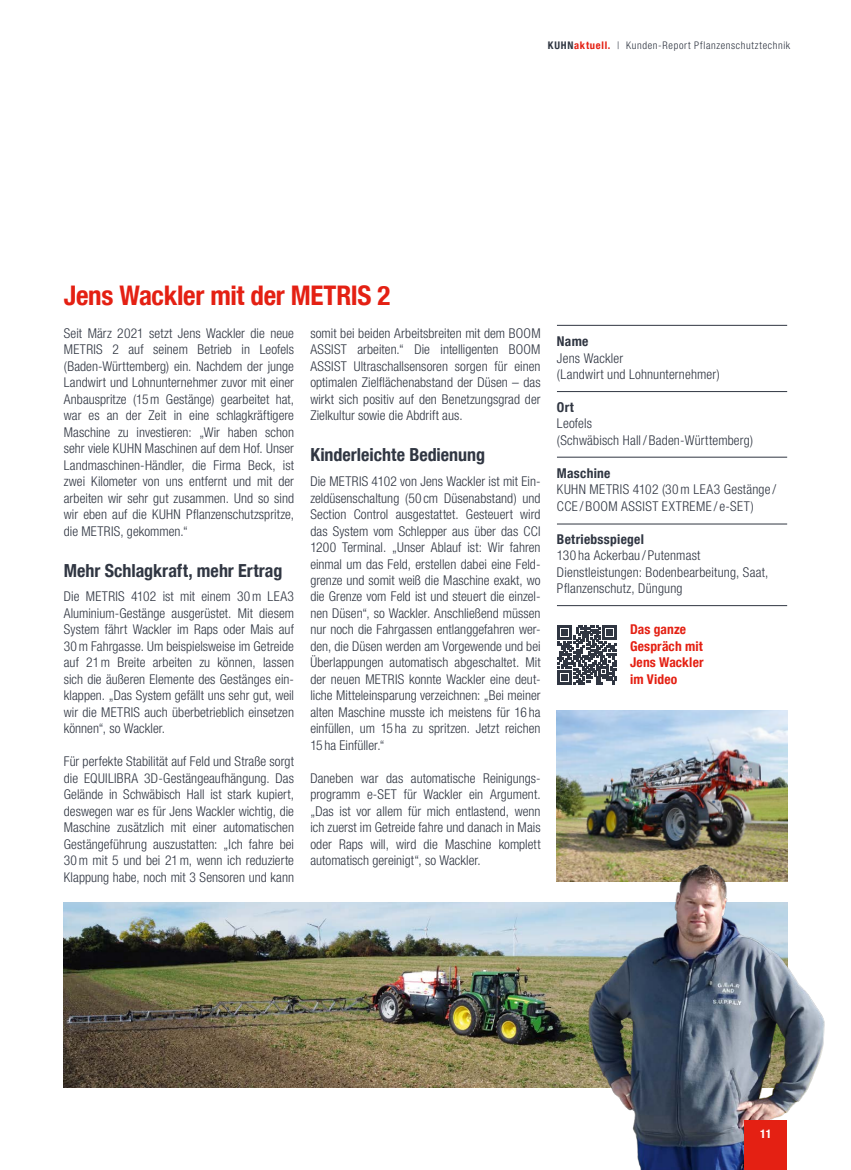
<style>
.page{position:relative;width:851px;height:1170px;background:#fff}
.page>*{position:absolute;margin:0;border:0;box-sizing:border-box;transform-origin:0 0}
.t1{font:700 condensed 27px "Helvetica Neue LT Com";letter-spacing:-.01em;color:#e42013}
.t2{font:700 condensed 18px "Helvetica Neue LT Com";color:#303642}
.t3{font:300 condensed 13.5px/16.5px "Helvetica Neue LT Com";letter-spacing:.01em;color:#303642;text-align:justify}
.t4{font:300 condensed 13.5px/16.5px "Helvetica Neue LT Com";letter-spacing:.035em;color:#303642}
.t5{font:700 condensed 13.5px/16.5px "Helvetica Neue LT Com";letter-spacing:.01em;color:#e42013}
.t6{font:700 condensed 13.5px "Helvetica Neue LT Com";letter-spacing:.02em;color:#303642}
.t7{font:700 condensed 12px "Helvetica Neue LT Com";color:#fff}
.t8{font:300 condensed 10.5px "Helvetica Neue LT Com";letter-spacing:.06em;color:#303642}
.s1{font-weight:700}
.s2{font-weight:700;color:#e42013}
</style>
<div class="page">
<img style="left:64px;top:902px;width:504px;height:185px">
<img style="left:557px;top:710px;width:230px;height:171px">
<img style="left:568px;top:848px;width:257px;height:321px">
<hr style="left:557px;top:523px;width:230px;height:1px;background:#303642">
<hr style="left:557px;top:605px;width:230px;height:1px;background:#303642">
<hr style="left:557px;top:457px;width:230px;height:1px;background:#303642">
<hr style="left:557px;top:391px;width:230px;height:1px;background:#303642">
<hr style="left:557px;top:325px;width:230px;height:1px;background:#303642">
<svg style="left:557px;top:625px;width:60px;height:59px"></svg>
<div style="left:744px;top:1120px;width:43px;height:49px;background:#e42013"></div>
<h1 class="t1" style="left:64px;top:279px;width:328px">Jens Wackler mit der METRIS 2</h1>
<p class="t8" style="left:548px;top:40px;width:244px"><span class="s1">KUHN</span><span class="s2">aktuell.</span> | Kunden-Report Pflanzenschutztechnik</p>
<p class="t3" style="left:64px;top:325px;width:232px">Seit März 2021 setzt Jens Wackler die neue METRIS 2 auf seinem Betrieb in Leofels (Baden-Württemberg) ein. Nachdem der junge Landwirt und Lohnunternehmer zuvor mit einer Anbauspritze (15m Gestänge) gearbeitet hat, war es an der Zeit in eine schlagkräftigere Maschine zu investieren: „Wir haben schon sehr viele KUHN Maschinen auf dem Hof. Unser Landmaschinen-Händler, die Firma Beck, ist zwei Kilometer von uns entfernt und mit der arbeiten wir sehr gut zusammen. Und so sind wir eben auf die KUHN Pflanzenschutzspritze, die METRIS, gekommen.“</p>
<h2 class="t2" style="left:64px;top:559px;width:220px">Mehr Schlagkraft, mehr Ertrag</h2>
<p class="t3" style="left:64px;top:588px;width:232px">Die METRIS 4102 ist mit einem 30m LEA3<br>Aluminium-Gestänge ausgerüstet. Mit diesem System fährt Wackler im Raps oder Mais auf 30m Fahrgasse. Um beispielsweise im Getreide auf 21m Breite arbeiten zu können, lassen sich die äußeren Elemente des Gestänges ein&shy;klappen. „Das System gefällt uns sehr gut, weil wir die METRIS auch überbetrieblich einsetzen können“, so Wackler.</p>
<p class="t3" style="left:64px;top:753px;width:232px">Für perfekte Stabilität auf Feld und Straße sorgt die EQUILIBRA 3D-Gestängeaufhängung. Das Gelände in Schwäbisch Hall ist stark kupiert, deswegen war es für Jens Wackler wichtig, die Maschine zusätzlich mit einer automatischen Gestängeführung auszustatten: „Ich fahre bei 30m mit 5 und bei 21m, wenn ich reduzierte Klappung habe, noch mit 3 Sensoren und kann</p>
<p class="t3" style="left:310px;top:325px;width:232px">somit bei beiden Arbeitsbreiten mit dem BOOM ASSIST arbeiten.“ Die intelligenten BOOM ASSIST Ultraschallsensoren sorgen für einen optimalen Zielflächenabstand der Düsen – das wirkt sich positiv auf den Benetzungsgrad der Zielkultur sowie die Abdrift aus.</p>
<h2 class="t2" style="left:310px;top:444px;width:176px">Kinderleichte Bedienung</h2>
<p class="t3" style="left:310px;top:473px;width:232px">Die METRIS 4102 von Jens Wackler ist mit Ein&shy;zeldüsenschaltung (50 cm Düsenabstand) und Section Control ausgestattet. Gesteuert wird das System vom Schlepper aus über das CCI 1200 Terminal. „Unser Ablauf ist: Wir fahren einmal um das Feld, erstellen dabei eine Feld&shy;grenze und somit weiß die Maschine exakt, wo die Grenze vom Feld ist und steuert die einzel&shy;nen Düsen“, so Wackler. Anschließend müssen nur noch die Fahrgassen entlanggefahren wer&shy;den, die Düsen werden am Vorgewende und bei Überlappungen automatisch abgeschaltet. Mit der neuen METRIS konnte Wackler eine deut&shy;liche Mitteleinsparung verzeichnen: „Bei meiner alten Maschine musste ich meistens für 16 ha einfüllen, um 15 ha zu spritzen. Jetzt reichen 15 ha Einfüller.“</p>
<p class="t3" style="left:310px;top:769px;width:232px">Daneben war das automatische Reinigungs&shy;programm e-SET für Wackler ein Argument. „Das ist vor allem für mich entlastend, wenn ich zuerst im Getreide fahre und danach in Mais oder Raps will, wird die Maschine komplett automatisch gereinigt“, so Wackler.</p>
<p class="t6" style="left:557px;top:333px;width:33px">Name</p>
<p class="t3" style="left:557px;top:349px;width:164px">Jens Wackler<br>(Landwirt und Lohnunternehmer)</p>
<p class="t6" style="left:557px;top:399px;width:18px">Ort</p>
<p class="t3" style="left:557px;top:415px;width:197px">Leofels<br>(Schwäbisch Hall / Baden-Württemberg)</p>
<p class="t6" style="left:557px;top:465px;width:55px">Maschine</p>
<p class="t4" style="left:557px;top:481px;width:221px">KUHN METRIS 4102 (30m LEA3 Gestänge /<br>CCE/BOOM ASSIST EXTREME/e-SET)</p>
<p class="t6" style="left:557px;top:531px;width:89px">Betriebsspiegel</p>
<p class="t3" style="left:557px;top:547px;width:213px;text-align:left">130 ha Ackerbau / Putenmast<br>Dienstleistungen: Bodenbearbeitung, Saat,<br>Pflanzenschutz, Düngung</p>
<p class="t5" style="left:630px;top:621px;width:75px">Das ganze<br>Gespräch mit<br>Jens Wackler im Video</p>
<p class="t7" style="left:760px;top:1126px;width:13px">11</p>
</div>
